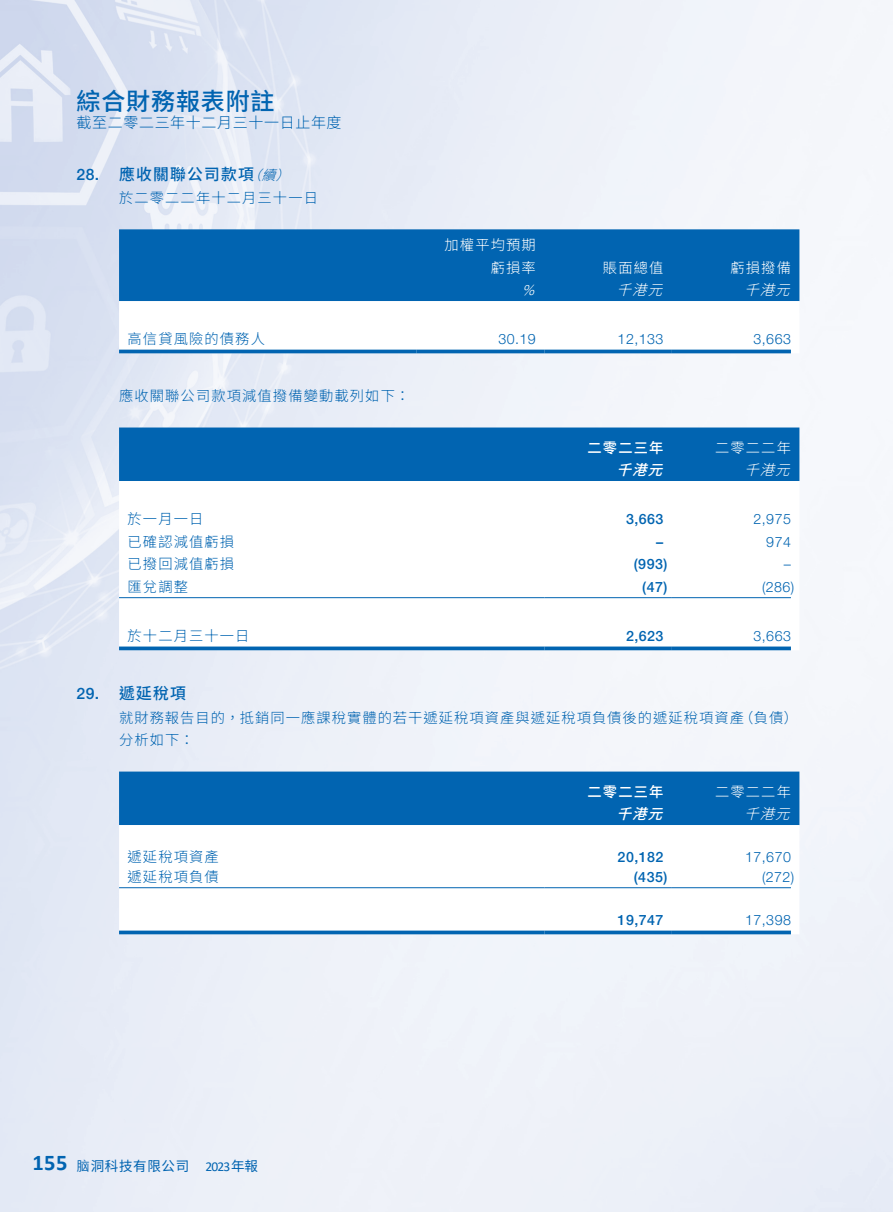
<style>
.page{position:relative;width:893px;height:1212px;background:#fff}
.page>*{position:absolute;margin:0;border:0;box-sizing:border-box;transform-origin:0 0}
.t1{font:500 24px "Noto Sans HK";letter-spacing:.035em;color:#0164b1}
.t2{font:500 15.75px "Noto Sans HK";letter-spacing:.08em;color:#0164b1}
.t3{font:300 15px "Noto Sans HK";color:#0164b1}
.t4{font:300 14.25px/22.5px "Noto Sans HK";letter-spacing:.08em;color:#0164b1}
.t5{font:300 14.25px "Helvetica Neue LT Std";letter-spacing:.03em;color:#0164b1}
.t6{font:500 14.25px "Helvetica Neue LT Std";letter-spacing:.03em;color:#0164b1}
.t7{font:300 14.25px/22.5px "Noto Sans HK";letter-spacing:.08em;color:#fff;text-align:right}
.t8{font:italic 300 14.25px "Noto Sans HK";color:#fff}
.t9{font:500 14.25px "Noto Sans HK";color:#fff}
.t10{font:italic 500 14.25px "Noto Sans HK";color:#fff}
.t11{font:italic 300 14.25px "Helvetica Neue LT Std";color:#fff}
.t12{font:13.5px "Noto Sans HK";letter-spacing:.05em;color:#0164b1}
.s1{font-family:"Helvetica Neue LT Std"}
.s2{font-weight:300;font-style:italic;font-size:13.5px}
.s3{font-family:"Calibri";font-weight:700;font-size:22.5px}
.s4{font-family:"M Hei HKS Medium E Ten B5 H"}
.s5{font-family:"Calibri"}
</style>
<div class="page">
<div style="left:119px;top:229px;width:680px;height:72px;background:#0164b1"></div>
<svg style="left:119px;top:301px;width:680px;height:49px"></svg>
<hr style="left:119px;top:350px;width:298px;height:3px;background:#0164b1">
<hr style="left:417px;top:350px;width:127px;height:3px;background:#0164b1">
<hr style="left:544px;top:350px;width:128px;height:3px;background:#0164b1">
<hr style="left:672px;top:350px;width:119px;height:3px;background:#0164b1">
<div style="left:119px;top:427px;width:680px;height:54px;background:#0164b1"></div>
<svg style="left:119px;top:598px;width:672px;height:1px"></svg>
<hr style="left:119px;top:597px;width:425px;height:1px;background:#0164b1">
<hr style="left:544px;top:597px;width:128px;height:1px;background:#0164b1">
<hr style="left:672px;top:597px;width:119px;height:1px;background:#0164b1">
<svg style="left:119px;top:646px;width:425px;height:4px;background:#2379bb"></svg>
<svg style="left:544px;top:646px;width:128px;height:4px"></svg>
<svg style="left:672px;top:646px;width:119px;height:4px"></svg>
<div style="left:119px;top:771px;width:680px;height:54px;background:#0164b1"></div>
<svg style="left:119px;top:825px;width:680px;height:64px"></svg>
<hr style="left:119px;top:887px;width:425px;height:1px;background:#0164b1">
<hr style="left:544px;top:887px;width:128px;height:1px;background:#0164b1">
<hr style="left:672px;top:887px;width:119px;height:1px;background:#0164b1">
<svg style="left:119px;top:930px;width:425px;height:4px;background:#277bbc"></svg>
<svg style="left:544px;top:930px;width:128px;height:4px"></svg>
<svg style="left:672px;top:930px;width:119px;height:4px"></svg>
<h1 class="t1" style="left:77px;top:82px;width:200px">綜合財務報表附註</h1>
<p class="t3" style="left:77px;top:111px;width:267px">截⾄⼆零⼆三年⼗⼆⽉三⼗⼀⽇⽌年度</p>
<p class="t2" style="left:77px;top:161px;width:219px"><span class="s1">28.</span> 應收關聯公司款項<span class="s2">（續）</span></p>
<p class="t4" style="left:119px;top:186px;width:200px">於⼆零⼆⼆年⼗⼆⽉三⼗⼀⽇</p>
<p class="t7" style="left:445px;top:233px;width:93px">加權平均預期虧損率</p>
<p class="t7" style="left:603px;top:255px;width:62px">賬⾯總值</p>
<p class="t7" style="left:730px;top:255px;width:62px">虧損撥備</p>
<p class="t11" style="left:522px;top:285px;width:18px">%</p>
<p class="t8" style="left:617px;top:279px;width:52px">千港元</p>
<p class="t8" style="left:744px;top:279px;width:52px">千港元</p>
<p class="t4" style="left:128px;top:327px;width:139px">⾼信貸⾵險的債務⼈</p>
<p class="t5" style="left:498px;top:334px;width:39px">30.19</p>
<p class="t5" style="left:618px;top:334px;width:47px">12,133</p>
<p class="t5" style="left:753px;top:334px;width:39px">3,663</p>
<p class="t4" style="left:119px;top:384px;width:292px">應收關聯公司款項減值撥備變動載列如下：</p>
<p class="t9" style="left:587px;top:436px;width:77px">⼆零⼆三年</p>
<p class="t7" style="left:715px;top:435px;width:77px">⼆零⼆⼆年</p>
<p class="t10" style="left:617px;top:458px;width:52px">千港元</p>
<p class="t8" style="left:744px;top:458px;width:52px">千港元</p>
<p class="t4" style="left:128px;top:507px;width:77px">於⼀⽉⼀⽇</p>
<p class="t6" style="left:626px;top:511px;width:39px">3,663</p>
<p class="t5" style="left:753px;top:514px;width:39px">2,975</p>
<p class="t4" style="left:128px;top:529px;width:108px">已確認減值虧損</p>
<p class="t6" style="left:656px;top:533px;width:9px">–</p>
<p class="t5" style="left:766px;top:537px;width:26px">974</p>
<p class="t4" style="left:128px;top:552px;width:108px">已撥回減值虧損</p>
<p class="t6" style="left:634px;top:556px;width:35px">(993)</p>
<p class="t5" style="left:784px;top:559px;width:9px">–</p>
<p class="t4" style="left:128px;top:574px;width:62px">匯兌調整</p>
<p class="t6" style="left:642px;top:578px;width:27px">(47)</p>
<p class="t5" style="left:762px;top:582px;width:34px">(286)</p>
<p class="t4" style="left:128px;top:624px;width:123px">於⼗⼆⽉三⼗⼀⽇</p>
<p class="t6" style="left:626px;top:628px;width:39px">2,623</p>
<p class="t5" style="left:753px;top:631px;width:39px">3,663</p>
<p class="t2" style="left:77px;top:681px;width:111px"><span class="s1">29.</span> 遞延稅項</p>
<p class="t4" style="left:119px;top:705px;width:680px">就財務報告⽬的，抵銷同⼀應課稅實體的若⼲遞延稅項資產與遞延稅項負債後的遞延稅項資產（負債）分析如下：</p>
<p class="t9" style="left:587px;top:780px;width:77px">⼆零⼆三年</p>
<p class="t7" style="left:715px;top:779px;width:77px">⼆零⼆⼆年</p>
<p class="t10" style="left:617px;top:802px;width:52px">千港元</p>
<p class="t8" style="left:744px;top:802px;width:52px">千港元</p>
<p class="t4" style="left:128px;top:845px;width:93px">遞延稅項資產</p>
<p class="t6" style="left:618px;top:849px;width:47px">20,182</p>
<p class="t5" style="left:745px;top:852px;width:47px">17,670</p>
<p class="t4" style="left:128px;top:864px;width:93px">遞延稅項負債</p>
<p class="t6" style="left:634px;top:868px;width:35px">(435)</p>
<p class="t5" style="left:762px;top:872px;width:34px">(272)</p>
<p class="t6" style="left:618px;top:912px;width:47px">19,747</p>
<p class="t5" style="left:745px;top:915px;width:47px">17,398</p>
<p class="t12" style="left:32px;top:1155px;width:227px"><span class="s3">155</span> <span class="s4">腦</span>洞科技有限公司 <span class="s5">2023</span>年報</p>
</div>
